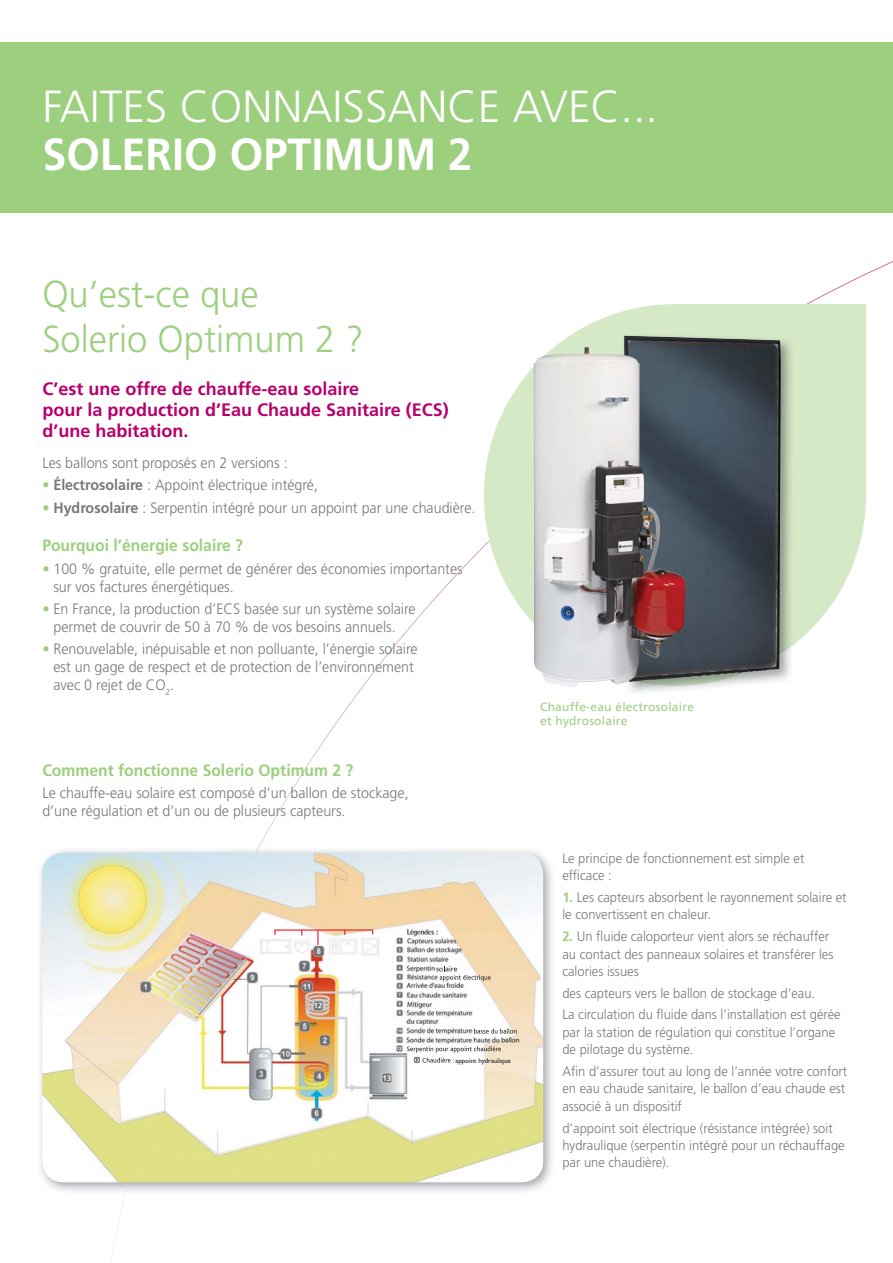
<style>
.page{position:relative;width:893px;height:1263px;background:#fff}
.page>*{position:absolute;margin:0;border:0;box-sizing:border-box;transform-origin:0 0}
.t1{font:300 45px "Frutiger LT Std";color:#fff}
.t2{font:700 45px "Frutiger LT Std";color:#fff;scale:.96 1}
.t3{font:300 37.5px/45px "Frutiger LT Std";color:#9ccf7e}
.t4{font:700 18px/21px "Frutiger LT Std";color:#b6006d}
.t5{font:700 16.5px "Frutiger LT Std";color:#9ccf7e;scale:.95 1}
.t6{font:300 15px/18px "Frutiger LT Std";color:#77787b;scale:.95 1}
.t7{font:300 13.65px/17.4px "Frutiger LT Std";color:#77787b;scale:.95 1}
.t8{font:12px/14.4px "Frutiger LT Std";letter-spacing:.02em;color:#9ccf7e}
.t9{font:7.05px "Gill Sans";color:#231f20}
.s1{color:#9ccf7e}
.s2{font-weight:700}
.s3{font-weight:700;color:#9ccf7e}
</style>
<div class="page">
<div style="left:0;top:43px;width:892px;height:170px;background:#9ccf7e"></div>
<svg style="left:484px;top:304px;width:382px;height:340px;fill:#d5e9c7"></svg>
<img style="left:621px;top:333px;width:173px;height:353px">
<img style="left:624px;top:336px;width:156px;height:346px">
<img style="left:533px;top:347px;width:152px;height:340px">
<img style="left:40px;top:850px;width:512px;height:342px">
<img style="left:124px;top:847px;width:135px;height:347px">
<img style="left:42px;top:853px;width:501px;height:329px;border-radius:21px">
<svg style="left:274px;top:929px;width:100px;height:16px"></svg>
<svg style="left:436px;top:966px;width:54px;height:15px"></svg>
<svg style="left:396px;top:1046px;width:105px;height:17px"></svg>
<svg style="left:474px;top:1029px;width:42px;height:5px"></svg>
<div style="left:381px;top:1073px;width:11px;height:10px;border:1px solid #d1d3d4;border-radius:2px"></div>
<svg style="left:383px;top:1075px;width:7px;height:6px"></svg>
<div style="left:313px;top:1001px;width:10px;height:10px;border:1px solid #d1d3d4;border-radius:2px"></div>
<svg style="left:314px;top:1003px;width:8px;height:5px"></svg>
<h1 class="t1" style="left:42px;top:84px;width:617px">FAITES CONNAISSANCE AVEC...</h1>
<h1 class="t2" style="left:42px;top:132px;width:449px">SOLERIO OPTIMUM 2</h1>
<h2 class="t3" style="left:42px;top:273px;width:323px">Qu’est-ce que<br>Solerio Optimum 2 ?</h2>
<h3 class="t4" style="left:42px;top:379px;width:408px">C’est une offre de chauffe-eau solaire<br>pour la production d’Eau Chaude Sanitaire (ECS) d’une habitation.</h3>
<p class="t6" style="left:42px;top:455px;width:260px">Les ballons sont proposés en 2 versions :</p>
<p class="t6" style="left:42px;top:477px;width:292px"><span class="s1">•</span> <span class="s2">Électrosolaire</span> : Appoint électrique intégré,</p>
<p class="t6" style="left:42px;top:499px;width:457px"><span class="s1">•</span> <span class="s2">Hydrosolaire</span> : Serpentin intégré pour un appoint par une chaudière.</p>
<p class="t5" style="left:42px;top:537px;width:213px">Pourquoi l’énergie solaire ?</p>
<p class="t6" style="left:53px;top:560px;width:432px;text-indent:-11px"><span class="s1">•</span> 100 % gratuite, elle permet de générer des économies importantes sur vos factures énergétiques.</p>
<p class="t6" style="left:42px;top:600px;width:394px;text-align:center"><span class="s1">•</span> En France, la production d’ECS basée sur un système solaire permet de couvrir de 50 à 70 % de vos besoins annuels.</p>
<p class="t6" style="left:53px;top:641px;width:385px;text-indent:-11px"><span class="s1">•</span> Renouvelable, inépuisable et non polluante, l’énergie solaire est un gage de respect et de protection de l’environnement avec 0 rejet de CO<sub>2</sub>.</p>
<p class="t5" style="left:42px;top:762px;width:329px">Comment fonctionne Solerio Optimum 2 ?</p>
<p class="t6" style="left:42px;top:785px;width:387px">Le chauffe-eau solaire est composé d’un ballon de stockage, d’une régulation et d’un ou de plusieurs capteurs.</p>
<p class="t9" style="left:455px;top:1058px;width:57px">appoint hydraulique</p>
<p class="t8" style="left:540px;top:700px;width:155px">Chauffe-eau électrosolaire et hydrosolaire</p>
<p class="t7" style="left:562px;top:850px;width:256px">Le principe de fonctionnement est simple et efficace :</p>
<p class="t7" style="left:562px;top:889px;width:301px"><span class="s3">1.</span> Les capteurs absorbent le rayonnement solaire et le convertissent en chaleur.</p>
<p class="t7" style="left:562px;top:928px;width:287px"><span class="s3">2.</span> Un fluide caloporteur vient alors se réchauffer au contact des panneaux solaires et transférer les calories issues</p>
<p class="t7" style="left:562px;top:983px;width:294px;line-height:21.8px">des capteurs vers le ballon de stockage d’eau.<br>La circulation du fluide dans l’installation est gérée</p>
<p class="t7" style="left:562px;top:1024px;width:288px">par la station de régulation qui constitue l’organe de pilotage du système.</p>
<p class="t7" style="left:562px;top:1063px;width:301px">Afin d’assurer tout au long de l’année votre confort en eau chaude sanitaire, le ballon d’eau chaude est associé à un dispositif</p>
<p class="t7" style="left:562px;top:1120px;width:299px">d’appoint soit électrique (résistance intégrée) soit hydraulique (serpentin intégré pour un réchauffage par une chaudière).</p>
</div>
